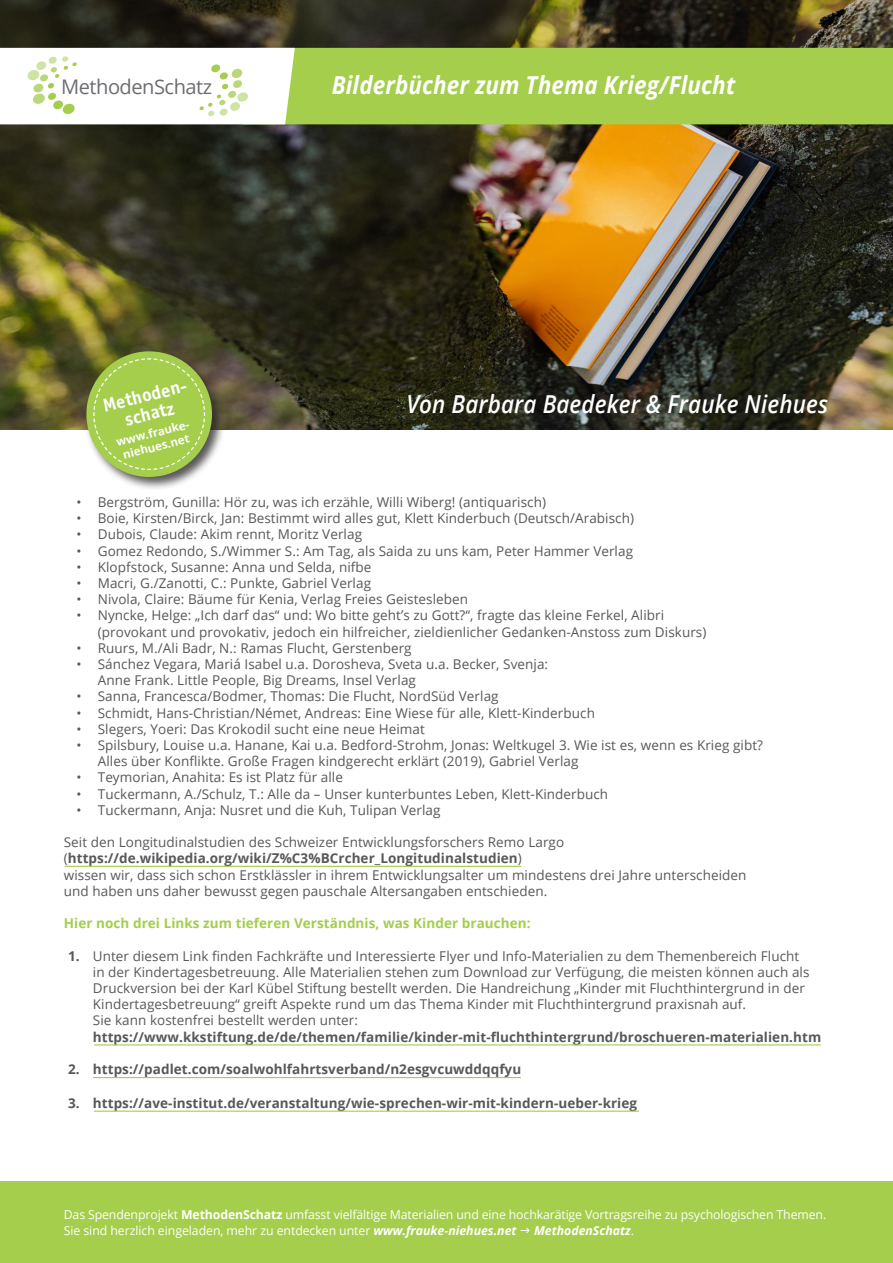
<style>
.page{position:relative;width:893px;height:1263px;background:#fff}
.page>*{position:absolute;margin:0;border:0;box-sizing:border-box;transform-origin:0 0}
.t1{font:italic 600 24.75px "Open Sans";letter-spacing:.005em;color:#fff;scale:.91 1}
.t2{font:italic 700 24.75px "Open Sans";letter-spacing:.005em;color:#fff;scale:.91 1}
.t3{font:20.1px "Open Sans";letter-spacing:-.025em;color:#6c6d70}
.t4{font:700 18.75px "Officina Sans Std";color:#fff}
.t5{font:13.5px/16.2px "Open Sans";letter-spacing:.005em;color:#57585a}
.t6{font:700 13.5px "Open Sans";letter-spacing:.005em;color:#57585a}
.t7{font:700 13.5px "Open Sans";letter-spacing:.005em;color:#a4ce4c}
.t8{font:12.3px "Open Sans";letter-spacing:-.01em;color:#fff}
.t9{font:italic 700 12.3px "Open Sans";color:#fff}
.t10{font:700 11.55px "Open Sans";color:#fff}
.s1{font-weight:700}
.s2{font-weight:700;font-style:italic}
.s3{font-weight:400;font-style:normal}
</style>
<div class="page">
<img style="left:0;top:0;width:893px;height:429px">
<div style="left:84px;top:349px;width:142px;height:142px;background:#231f20;opacity:.75"></div>
<div style="left:86px;top:351px;width:126px;height:126px;background:#a4ce4c;border-radius:50%"></div>
<svg style="left:93px;top:358px;width:113px;height:113px"></svg>
<div style="left:295px;top:48px;width:598px;height:76px;background:#a4ce4c"></div>
<svg style="left:0;top:48px;width:295px;height:76px"></svg>
<div style="left:0;top:1181px;width:893px;height:82px;background:#a4ce4c"></div>
<hr style="left:94px;top:1044px;width:727px;height:1px;background:#a4ce4c">
<hr style="left:65px;top:866px;width:456px;height:1px;background:#a4ce4c">
<hr style="left:94px;top:1110px;width:545px;height:2px;background:#a4ce4c">
<hr style="left:93px;top:1077px;width:428px;height:1px;background:#a4ce4c">
<p class="t3" style="left:61px;top:73px;width:153px">MethodenSchatz</p>
<p class="t2" style="left:332px;top:67px;width:445px">Bilderbücher zum Thema Krieg/Flucht</p>
<p class="t4" style="left:100px;top:394px;width:90px;rotate:-14deg">Methoden-</p>
<p class="t1" style="left:406px;top:387px;width:465px">Von Barbara Baedeker &amp; Frauke Niehues</p>
<p class="t4" style="left:122px;top:408px;width:52px;rotate:-14deg">schatz</p>
<p class="t10" style="left:115px;top:434px;width:78px;rotate:-14deg">www.frauke-</p>
<p class="t10" style="left:121px;top:447px;width:70px;rotate:-14deg">niehues.net</p>
<p class="t5" style="left:77px;top:494px;width:471px">• Bergström, Gunilla: Hör zu, was ich erzähle, Willi Wiberg! (antiquarisch)</p>
<p class="t5" style="left:77px;top:510px;width:559px">• Boie, Kirsten/Birck, Jan: Bestimmt wird alles gut, Klett Kinderbuch (Deutsch/Arabisch)</p>
<p class="t5" style="left:77px;top:526px;width:287px">• Dubois, Claude: Akim rennt, Moritz Verlag</p>
<p class="t5" style="left:77px;top:542px;width:558px">• Gomez Redondo, S./Wimmer S.: Am Tag, als Saida zu uns kam, Peter Hammer Verlag</p>
<p class="t5" style="left:77px;top:558px;width:296px">• Klopfstock, Susanne: Anna und Selda, nifbe</p>
<p class="t5" style="left:77px;top:575px;width:296px">• Macri, G./Zanotti, C.: Punkte, Gabriel Verlag</p>
<p class="t5" style="left:77px;top:591px;width:393px">• Nivola, Claire: Bäume für Kenia, Verlag Freies Geistesleben</p>
<p class="t5" style="left:98px;top:607px;width:610px;text-indent:-21px">• Nyncke, Helge: „Ich darf das“ und: Wo bitte geht’s zu Gott?“, fragte das kleine Ferkel, Alibri (provokant und provokativ, jedoch ein hilfreicher, zieldienlicher Gedanken-Anstoss zum Diskurs)</p>
<p class="t5" style="left:77px;top:639px;width:337px">• Ruurs, M./Ali Badr, N.: Ramas Flucht, Gerstenberg</p>
<p class="t5" style="left:98px;top:656px;width:452px;text-indent:-21px">• Sánchez Vegara, Mariá Isabel u.a. Dorosheva, Sveta u.a. Becker, Svenja:<br>Anne Frank. Little People, Big Dreams, Insel Verlag</p>
<p class="t5" style="left:77px;top:688px;width:424px">• Sanna, Francesca/Bodmer, Thomas: Die Flucht, NordSüd Verlag</p>
<p class="t5" style="left:77px;top:704px;width:520px">• Schmidt, Hans-Christian/Német, Andreas: Eine Wiese für alle, Klett-Kinderbuch</p>
<p class="t5" style="left:77px;top:720px;width:350px">• Slegers, Yoeri: Das Krokodil sucht eine neue Heimat</p>
<p class="t5" style="left:98px;top:737px;width:667px;text-indent:-21px">• Spilsbury, Louise u.a. Hanane, Kai u.a. Bedford-Strohm, Jonas: Weltkugel 3. Wie ist es, wenn es Krieg gibt?<br>Alles über Konflikte. Große Fragen kindgerecht erklärt (2019), Gabriel Verlag</p>
<p class="t5" style="left:77px;top:769px;width:268px">• Teymorian, Anahita: Es ist Platz für alle</p>
<p class="t5" style="left:77px;top:785px;width:533px">• Tuckermann, A./Schulz, T.: Alle da – Unser kunterbuntes Leben, Klett-Kinderbuch</p>
<p class="t5" style="left:77px;top:801px;width:366px">• Tuckermann, Anja: Nusret und die Kuh, Tulipan Verlag</p>
<p class="t5" style="left:64px;top:834px;width:684px">Seit den Longitudinalstudien des Schweizer Entwicklungsforschers Remo Largo (<span class="s1">https://de.wikipedia.org/wiki/Z%C3%BCrcher_Longitudinalstudien</span>)<br>wissen wir, dass sich schon Erstklässler in ihrem Entwicklungsalter um mindestens drei Jahre unterscheiden und haben uns daher bewusst gegen pauschale Altersangaben entschieden.</p>
<p class="t7" style="left:64px;top:914px;width:468px">Hier noch drei Links zum tieferen Verständnis, was Kinder brauchen:</p>
<p class="t5" style="left:93px;top:947px;width:730px;text-indent:-25px"><span class="s1">1.</span> Unter diesem Link finden Fachkräfte und Interessierte Flyer und Info-Materialien zu dem Themenbereich Flucht<br>in der Kindertagesbetreuung. Alle Materialien stehen zum Download zur Verfügung, die meisten können auch als Druckversion bei der Karl Kübel Stiftung bestellt werden. Die Handreichung „Kinder mit Fluchthintergrund in der Kindertagesbetreuung“ greift Aspekte rund um das Thema Kinder mit Fluchthintergrund praxisnah auf.<br>Sie kann kostenfrei bestellt werden unter: <span class="s1">https://www.kkstiftung.de/de/themen/familie/kinder-mit-fluchthintergrund/broschueren-materialien.htm</span></p>
<p class="t6" style="left:68px;top:1060px;width:455px">2. https://padlet.com/soalwohlfahrtsverband/n2esgvcuwddqqfyu</p>
<p class="t6" style="left:68px;top:1094px;width:571px">3. https://ave-institut.de/veranstaltung/wie-sprechen-wir-mit-kindern-ueber-krieg</p>
<p class="t8" style="left:64px;top:1206px;width:764px">Das Spendenprojekt <span class="s1">MethodenSchatz</span> umfasst vielfältige Materialien und eine hochkarätige Vortragsreihe zu psychologischen Themen.</p>
<p class="t8" style="left:64px;top:1221px;width:454px">Sie sind herzlich eingeladen, mehr zu entdecken unter <span class="s2">www.frauke-niehues.net</span></p>
<p class="t9" style="left:534px;top:1221px;width:102px">MethodenSchatz<span class="s3">.</span></p>
</div>
